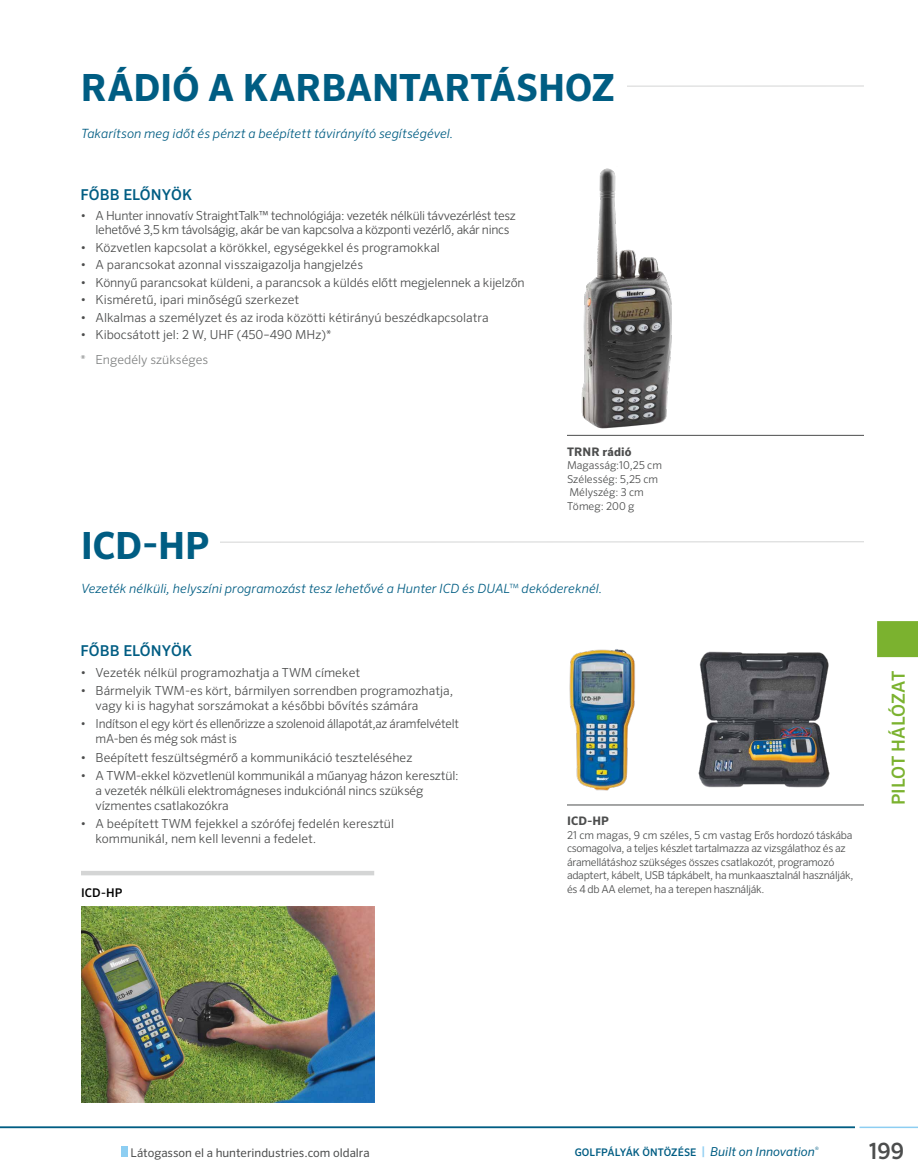
<style>
.page{position:relative;width:918px;height:1175px;background:#fff}
.page>*{position:absolute;margin:0;border:0;box-sizing:border-box;transform-origin:0 0}
.t1{font:700 37.5px "Sero Pro";letter-spacing:-.005em;color:#005d83}
.t2{font:500 22.5px "Sero Pro";color:#4c4d4d}
.t3{font:500 18px "Sero Pro";letter-spacing:.005em;color:#7bb22f}
.t4{font:500 15px "Sero Pro";letter-spacing:.01em;color:#005d83}
.t5{font:italic 300 12.75px "Sero Pro";letter-spacing:.005em;color:#005d83}
.t6{font:300 12.45px/15px "Sero Pro";letter-spacing:-.005em;color:#4c4d4d}
.t7{font:300 12.45px/14.2px "Sero Pro";letter-spacing:-.025em;color:#4c4d4d}
.t8{font:300 12.45px "Sero Pro";color:#818383}
.t9{font:12px "Sero Pro";color:#4c4d4d}
.t10{font:500 12px "Sero Pro";color:#000}
.t11{font:700 11.7px "Sero Pro";letter-spacing:.01em;color:#4c4d4d}
.t12{font:300 10.8px/13.5px "Sero Pro";letter-spacing:-.025em;color:#4c4d4d}
.t13{font:300 10.8px/13.5px "Sero Pro";color:#4c4d4d}
.t14{font:500 10.5px "Sero Pro";letter-spacing:.01em;color:#005d83}
.s1{font-weight:200;font-style:normal}
.s2{font-size:12px;color:#95d1f3}
.s3{font-weight:400;font-style:italic;font-size:12.3px}
</style>
<div class="page">
<div style="left:122px;top:1146px;width:6px;height:10px;background:#8dcef2"></div>
<hr style="left:860px;top:1126px;width:58px;height:2px;background:#8dcef2">
<svg style="left:627px;top:85px;width:237px;height:2px"></svg>
<div style="left:877px;top:621px;width:41px;height:36px;background:#7bb22f"></div>
<hr style="left:0;top:1126px;width:855px;height:2px;background:#005d83">
<svg style="left:220px;top:541px;width:644px;height:2px"></svg>
<img style="left:581px;top:168px;width:91px;height:261px">
<img style="left:81px;top:906px;width:293px;height:196px">
<img style="left:698px;top:652px;width:132px;height:136px">
<hr style="left:567px;top:435px;width:297px;height:1px;background:#4c4d4d">
<hr style="left:81px;top:871px;width:293px;height:4px;background:#d4d5d5">
<hr style="left:567px;top:804px;width:297px;height:1px;background:#4c4d4d">
<img style="left:569px;top:649px;width:66px;height:142px">
<h1 class="t1" style="left:81px;top:64px;width:536px">RÁDIÓ A KARBANTARTÁSHOZ</h1>
<p class="t5" style="left:81px;top:126px;width:374px">Takarítson meg időt és pénzt a beépített távirányító segítségével.</p>
<p class="t4" style="left:81px;top:186px;width:113px">FŐBB ELŐNYÖK</p>
<p class="t7" style="left:96px;top:208px;width:422px;text-indent:-15px">• A Hunter innovatív StraightTalk™ technológiája: vezeték nélküli távvezérlést tesz lehetővé 3,5 km távolságig, akár be van kapcsolva a központi vezérlő, akár nincs</p>
<p class="t6" style="left:81px;top:240px;width:361px">• Közvetlen kapcsolat a körökkel, egységekkel és programokkal</p>
<p class="t6" style="left:81px;top:257px;width:284px">• A parancsokat azonnal visszaigazolja hangjelzés</p>
<p class="t6" style="left:81px;top:275px;width:446px">• Könnyű parancsokat küldeni, a parancsok a küldés előtt megjelennek a kijelzőn</p>
<p class="t6" style="left:81px;top:292px;width:220px">• Kisméretű, ipari minőségű szerkezet</p>
<p class="t6" style="left:81px;top:310px;width:410px">• Alkalmas a személyzet és az iroda közötti kétirányú beszédkapcsolatra</p>
<p class="t6" style="left:81px;top:327px;width:252px">• Kibocsátott jel: 2 W, UHF (450–490 MHz)*</p>
<p class="t8" style="left:81px;top:352px;width:129px">* Engedély szükséges</p>
<h1 class="t1" style="left:81px;top:523px;width:130px">ICD-HP</h1>
<p class="t11" style="left:567px;top:444px;width:66px">TRNR rádió</p>
<p class="t13" style="left:567px;top:458px;width:97px">Magasság:10,25 cm<br>Szélesség: 5,25 cm<br>Mélyszég: 3 cm<br>Tömeg: 200 g</p>
<p class="t5" style="left:81px;top:581px;width:523px">Vezeték nélküli, helyszíni programozást tesz lehetővé a Hunter ICD és DUAL<span class="s1">™</span> dekódereknél.</p>
<p class="t4" style="left:81px;top:642px;width:113px">FŐBB ELŐNYÖK</p>
<p class="t6" style="left:81px;top:665px;width:281px">• Vezeték nélkül programozhatja a TWM címeket</p>
<p class="t6" style="left:96px;top:683px;width:359px;text-indent:-15px">• Bármelyik TWM-es kört, bármilyen sorrendben programozhatja, vagy ki is hagyhat sorszámokat a későbbi bővítés számára</p>
<p class="t6" style="left:96px;top:716px;width:365px;text-indent:-15px">• Indítson el egy kört és ellenőrizze a szolenoid állapotát,az áramfelvételt mA-ben és még sok mást is</p>
<p class="t6" style="left:81px;top:749px;width:333px">• Beépített feszültségmérő a kommunikáció teszteléséhez</p>
<p class="t6" style="left:96px;top:768px;width:365px;text-indent:-15px">• A TWM-ekkel közvetlenül kommunikál a műanyag házon keresztül: a vezeték nélküli elektromágneses indukciónál nincs szükség vízmentes csatlakozókra</p>
<p class="t6" style="left:96px;top:816px;width:300px;text-indent:-15px">• A beépített TWM fejekkel a szórófej fedelén keresztül kommunikál, nem kell levenni a fedelet.</p>
<p class="t10" style="left:81px;top:885px;width:43px">ICD-HP</p>
<p class="t11" style="left:567px;top:814px;width:43px">ICD-HP</p>
<p class="t12" style="left:567px;top:828px;width:288px">21 cm magas, 9 cm széles, 5 cm vastag Erős hordozó táskába csomagolva, a teljes készlet tartalmazza az vizsgálathoz és az áramellátáshoz szükséges összes csatlakozót, programozó adaptert, kábelt, USB tápkábelt, ha munkaasztalnál használják, és 4 db AA elemet, ha a terepen használják.</p>
<h3 class="t3" style="left:888px;top:805px;width:136px;rotate:-90deg">PILOT HÁLÓZAT</h3>
<p class="t9" style="left:131px;top:1145px;width:241px">Látogasson el a hunterindustries.com oldalra</p>
<p class="t14" style="left:575px;top:1146px;width:245px">GOLFPÁLYÁK ÖNTÖZÉSE <span class="s2">|</span> <span class="s3">Built on Innovation</span><sup>®</sup></p>
<h2 class="t2" style="left:869px;top:1137px;width:37px">199</h2>
</div>
